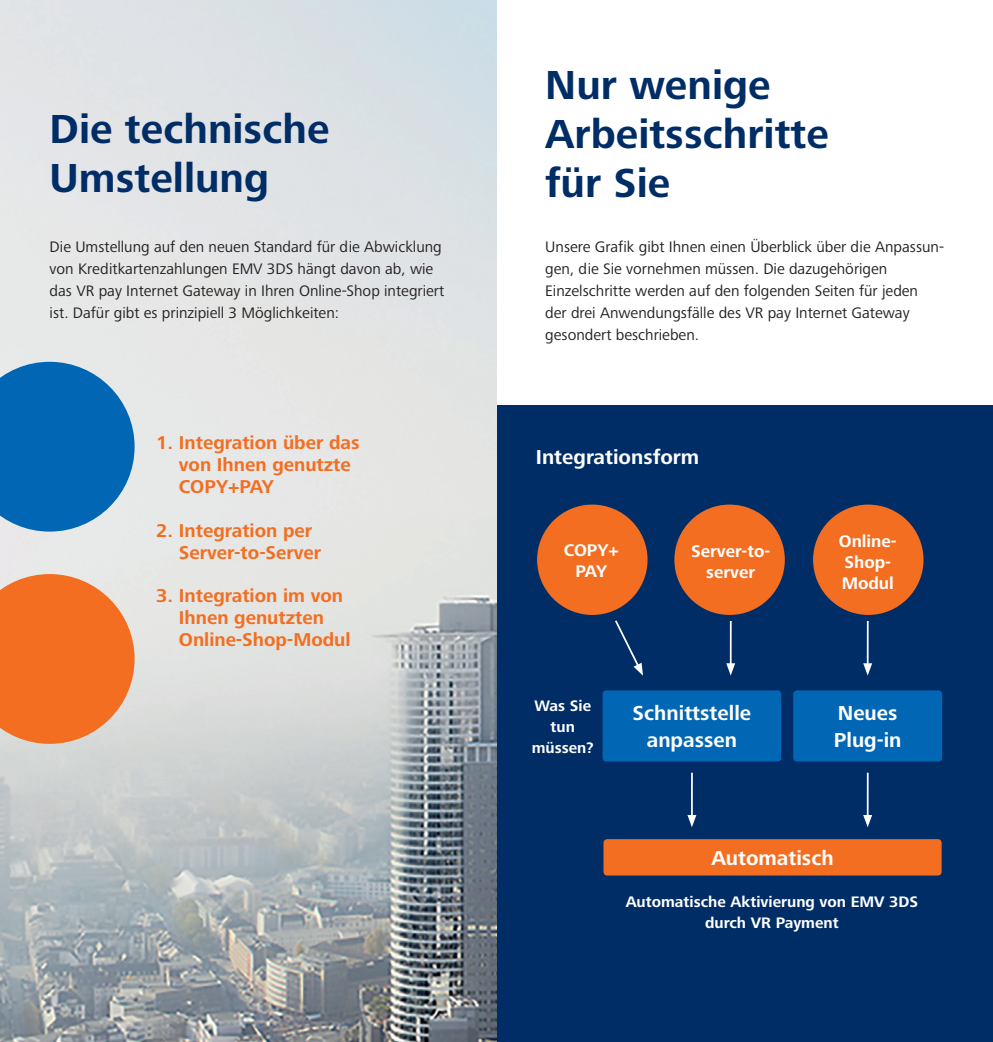
<style>
.page{position:relative;width:993px;height:1042px;background:#fff}
.page>*{position:absolute;margin:0;border:0;box-sizing:border-box;transform-origin:0 0}
.t1{font:700 42px/49px "Frutiger Next Pro";color:#002d66}
.t2{font:700 21px/26.2px "Frutiger Next Pro";color:#fff;text-align:center}
.t3{font:700 19.25px/21.9px "Frutiger Next Pro";color:#f36e21}
.t4{font:700 17.5px/21px "Frutiger Next Pro";color:#fff;text-align:center}
.t5{font:15.75px/21.9px "Frutiger Next Pro";color:#231f20}
.t6{font:700 15.75px/21px "Frutiger Next Pro";color:#fff;text-align:center}
</style>
<div class="page">
<div style="left:496px;top:405px;width:496px;height:637px;background:#002d66"></div>
<img style="left:0;top:0;width:496px;height:1042px">
<svg style="left:0;top:574px;width:134px;height:170px;background:#f0803e"></svg>
<svg style="left:0;top:362px;width:134px;height:169px;background:#2379bb"></svg>
<div style="left:537px;top:504px;width:110px;height:111px;background:#f36e21;border-radius:50%"></div>
<div style="left:674px;top:504px;width:110px;height:111px;background:#f36e21;border-radius:50%"></div>
<div style="left:812px;top:504px;width:111px;height:111px;background:#f36e21;border-radius:50%"></div>
<div style="left:602px;top:690px;width:179px;height:71px;background:#0166b3;border-radius:4px"></div>
<div style="left:793px;top:690px;width:148px;height:71px;background:#0166b3;border-radius:4px"></div>
<div style="left:603px;top:839px;width:338px;height:36px;background:#f36e21;border-radius:4px"></div>
<svg style="left:615px;top:620px;width:27px;height:55px"></svg>
<hr style="left:690px;top:773px;width:2px;height:45px;background:#fff">
<svg style="left:687px;top:815px;width:9px;height:12px"></svg>
<hr style="left:866px;top:773px;width:2px;height:45px;background:#fff">
<svg style="left:863px;top:815px;width:8px;height:12px"></svg>
<hr style="left:729px;top:621px;width:2px;height:45px;background:#fff">
<svg style="left:726px;top:663px;width:9px;height:12px"></svg>
<hr style="left:866px;top:621px;width:2px;height:45px;background:#fff">
<svg style="left:863px;top:663px;width:8px;height:12px"></svg>
<h1 class="t1" style="left:50px;top:104px;width:281px">Die technische<br>Umstellung</h1>
<p class="t5" style="left:50px;top:236px;width:396px">Die Umstellung auf den neuen Standard für die Abwicklung von Kreditkartenzahlungen EMV 3DS hängt davon ab, wie das VR pay Internet Gateway in Ihren Online-Shop integriert ist. Dafür gibt es prinzipiell 3 Möglichkeiten:</p>
<p class="t3" style="left:179px;top:432px;width:182px;text-indent:-23px">1. Integration über das von Ihnen genutzte<br>COPY+PAY</p>
<p class="t3" style="left:179px;top:519px;width:144px;text-indent:-23px">2. Integration per<br>Server-to-Server</p>
<p class="t3" style="left:179px;top:585px;width:173px;text-indent:-23px">3. Integration im von<br>Ihnen genutzten<br>Online-Shop-Modul</p>
<h1 class="t1" style="left:545px;top:61px;width:285px">Nur wenige<br>Arbeitsschritte für Sie</h1>
<p class="t5" style="left:545px;top:236px;width:400px">Unsere Grafik gibt Ihnen einen Überblick über die Anpassun&shy;gen, die Sie vornehmen müssen. Die dazugehörigen Einzelschritte werden auf den folgenden Seiten für jeden<br>der drei Anwendungsfälle des VR pay Internet Gateway gesondert beschrieben.</p>
<h2 class="t2" style="left:535px;top:444px;width:165px">Integrationsform</h2>
<p class="t4" style="left:563px;top:539px;width:57px">COPY+<br>PAY</p>
<p class="t4" style="left:691px;top:541px;width:79px">Server-to&shy;server</p>
<p class="t4" style="left:838px;top:530px;width:58px;text-align:left">Online-<br>Shop-<br>Modul</p>
<p class="t6" style="left:531px;top:695px;width:63px">Was Sie tun müssen?</p>
<h2 class="t2" style="left:632px;top:700px;width:120px">Schnittstelle anpassen</h2>
<h2 class="t2" style="left:833px;top:700px;width:69px;text-align:left">Neues<br>Plug-in</h2>
<h2 class="t2" style="left:711px;top:845px;width:124px">Automatisch</h2>
<p class="t6" style="left:625px;top:891px;width:294px">Automatische Aktivierung von EMV 3DS durch VR Payment</p>
</div>
